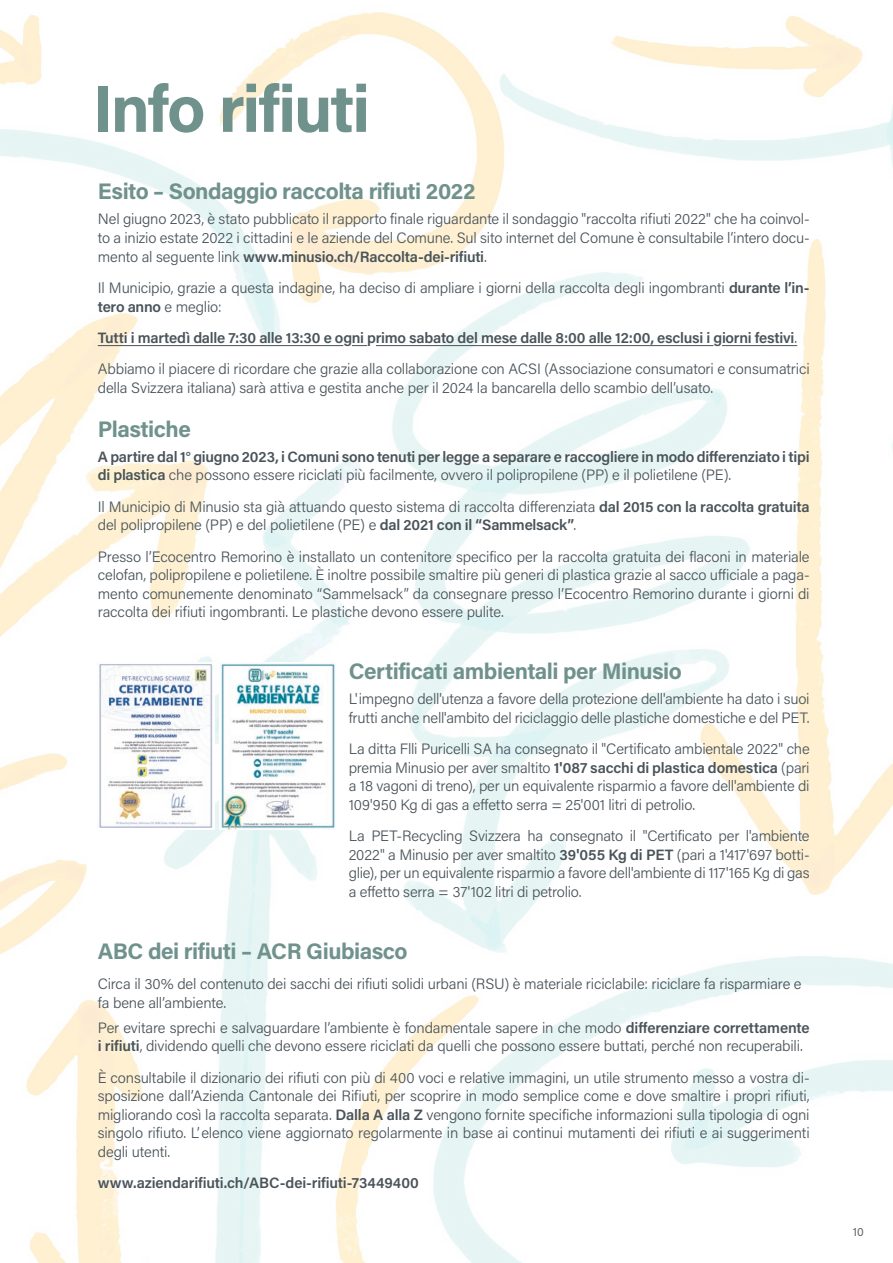
<style>
.page{position:relative;width:893px;height:1263px;background:#fff}
.page>*{position:absolute;margin:0;border:0;box-sizing:border-box;transform-origin:0 0}
.t1{font:700 66px "Acumin Pro";letter-spacing:-.035em;color:#70928c}
.t2{font:700 22.5px "Acumin Pro";letter-spacing:-.02em;color:#70928c}
.t3{font:300 15px/18.6px "Acumin Pro";letter-spacing:-.01em;color:#495359}
.t4{font:600 15px/18.6px "Acumin Pro";letter-spacing:-.015em;color:#495359}
.t5{font:12px "Acumin Pro";color:#636970}
.s1{font-weight:600}
.s2{font-weight:300}
</style>
<div class="page">
<img style="left:0;top:12px;width:893px;height:1251px">
<div style="left:98px;top:662px;width:117px;height:168px;background:linear-gradient(to right,#fff,#fff)"></div>
<hr style="left:98px;top:345px;width:245px;height:1px;background:#495359">
<svg style="left:352px;top:345px;width:15px;height:1px"></svg>
<hr style="left:376px;top:345px;width:337px;height:1px;background:#495359">
<hr style="left:722px;top:345px;width:75px;height:1px;background:#495359">
<img style="left:220px;top:662px;width:117px;height:168px">
<img style="left:98px;top:662px;width:115px;height:165px">
<h1 class="t1" style="left:92px;top:62px;width:279px">Info rifiuti</h1>
<h2 class="t2" style="left:98px;top:176px;width:379px">Esito – Sondaggio raccolta rifiuti 2022</h2>
<p class="t3" style="left:98px;top:209px;width:713px;text-align:justify">Nel giugno 2023, è stato pubblicato il rapporto finale riguardante il sondaggio "raccolta rifiuti 2022" che ha coinvol&shy;to a inizio estate 2022 i cittadini e le aziende del Comune. Sul sito internet del Comune è consultabile l’intero docu&shy;mento al seguente link <span class="s1">www.minusio.ch/Raccolta-dei-rifiuti</span>.</p>
<p class="t3" style="left:98px;top:278px;width:713px">Il Municipio, grazie a questa indagine, ha deciso di ampliare i giorni della raccolta degli ingombranti <span class="s1">durante l’in&shy;tero anno</span> e meglio:</p>
<p class="t3" style="left:98px;top:321px;width:713px;line-height:31.3px"><span class="s1">Tutti i martedì dalle 7:30 alle 13:30 e ogni primo sabato del mese dalle 8:00 alle 12:00, esclusi i giorni festivi</span>.<br>Abbiamo il piacere di ricordare che grazie alla collaborazione con ACSI (Associazione consumatori e consumatrici</p>
<p class="t3" style="left:98px;top:378px;width:617px">della Svizzera italiana) sarà attiva e gestita anche per il 2024 la bancarella dello scambio dell’usato.</p>
<h2 class="t2" style="left:98px;top:413px;width:95px">Plastiche</h2>
<p class="t4" style="left:98px;top:446px;width:713px">A partire dal 1° giugno 2023, i Comuni sono tenuti per legge a separare e raccogliere in modo differenziato i tipi di plastica <span class="s2">che possono essere riciclati più facilmente, ovvero il polipropilene (PP) e il polietilene (PE).</span></p>
<p class="t3" style="left:98px;top:496px;width:713px">Il Municipio di Minusio sta già attuando questo sistema di raccolta differenziata <span class="s1">dal 2015 con la raccolta gratuita </span>del polipropilene (PP) e del polietilene (PE) e <span class="s1">dal 2021 con il “Sammelsack”</span>.</p>
<p class="t3" style="left:98px;top:546px;width:713px;text-align:justify">Presso l’Ecocentro Remorino è installato un contenitore specifico per la raccolta gratuita dei flaconi in materiale celofan, polipropilene e polietilene. È inoltre possibile smaltire più generi di plastica grazie al sacco ufficiale a paga&shy;mento comunemente denominato “Sammelsack” da consegnare presso l’Ecocentro Remorino durante i giorni di raccolta dei rifiuti ingombranti. Le plastiche devono essere pulite.</p>
<h2 class="t2" style="left:349px;top:655px;width:335px">Certificati ambientali per Minusio</h2>
<p class="t3" style="left:349px;top:689px;width:462px">L'impegno dell'utenza a favore della protezione dell'ambiente ha dato i suoi frutti anche nell'ambito del riciclaggio delle plastiche domestiche e del PET.</p>
<p class="t3" style="left:349px;top:739px;width:462px;text-align:justify">La ditta Flli Puricelli SA ha consegnato il "Certificato ambientale 2022" che premia Minusio per aver smaltito <span class="s1">1'087 sacchi di plastica domestica</span> (pari a 18 vagoni di treno), per un equivalente risparmio a favore dell'ambiente di 109'950 Kg di gas a effetto serra = 25'001 litri di petrolio.</p>
<p class="t3" style="left:349px;top:826px;width:462px;text-align:justify">La PET-Recycling Svizzera ha consegnato il "Certificato per l'ambiente 2022" a Minusio per aver smaltito <span class="s1">39'055 Kg di PET</span> (pari a 1'417'697 botti&shy;glie), per un equivalente risparmio a favore dell'ambiente di 117'165 Kg di gas a effetto serra = 37'102 litri di petrolio.</p>
<h2 class="t2" style="left:98px;top:935px;width:311px">ABC dei rifiuti – ACR Giubiasco</h2>
<p class="t3" style="left:98px;top:974px;width:705px">Circa il 30% del contenuto dei sacchi dei rifiuti solidi urbani (RSU) è materiale riciclabile: riciclare fa risparmiare e fa bene all’ambiente.</p>
<p class="t3" style="left:98px;top:1017px;width:713px">Per evitare sprechi e salvaguardare l’ambiente è fondamentale sapere in che modo <span class="s1">differenziare correttamente i rifiuti</span>, dividendo quelli che devono essere riciclati da quelli che possono essere buttati, perché non recuperabili.</p>
<p class="t3" style="left:98px;top:1067px;width:713px;text-align:justify">È consultabile il dizionario dei rifiuti con più di 400 voci e relative immagini, un utile strumento messo a vostra di&shy;sposizione dall’Azienda Cantonale dei Rifiuti, per scoprire in modo semplice come e dove smaltire i propri rifiuti, migliorando così la raccolta separata. <span class="s1">Dalla A alla Z</span> vengono fornite specifiche informazioni sulla tipologia di ogni singolo rifiuto. L’elenco viene aggiornato regolarmente in base ai continui mutamenti dei rifiuti e ai suggerimenti degli utenti.</p>
<p class="t4" style="left:98px;top:1173px;width:323px">www.aziendarifiuti.ch/ABC-dei-rifiuti-73449400</p>
<p class="t5" style="left:853px;top:1223px;width:13px">10</p>
</div>
